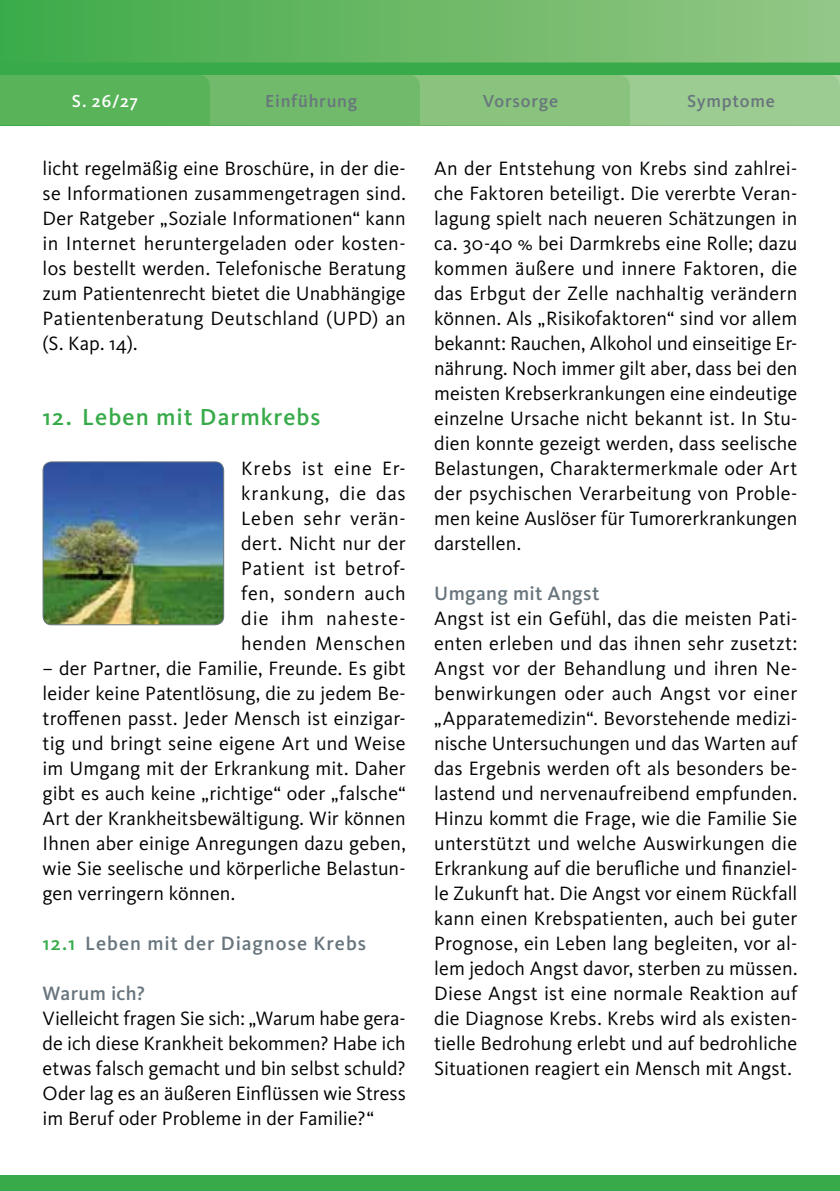
<style>
.page{position:relative;width:840px;height:1191px;background:#fff}
.page>*{position:absolute;margin:0;border:0;box-sizing:border-box;transform-origin:0 0}
.t1{font:500 24px "Kievit Pro";letter-spacing:.045em;color:#37ab49}
.t2{font:20px/25px "Kievit Pro";letter-spacing:.005em;color:#000;text-align:justify}
.t3{font:500 20px "Kievit Pro";letter-spacing:.04em;color:#68757d}
.t4{font:500 20px "Kievit Pro";letter-spacing:.02em;color:#68757d}
.t5{font:500 20px "Kievit Pro";letter-spacing:.015em;color:#68757d}
.t6{font:500 18px "Kievit Pro";letter-spacing:.045em;color:#68757d}
.t7{font:500 18px "Kievit Pro";color:#fff}
.s1{color:#37ab49}
</style>
<div class="page">
<div style="left:0;top:0;width:839px;height:125px;background:linear-gradient(to right,#3eab48,#95c685)"></div>
<div style="left:0;top:1175px;width:839px;height:16px;background:#37ab49"></div>
<img style="left:43px;top:462px;width:180px;height:162px">
<div style="left:43px;top:461px;width:181px;height:164px;border:1px solid #68757d;border-radius:9px"></div>
<div style="left:0;top:63px;width:839px;height:12px;background:#37ab49"></div>
<svg style="left:0;top:75px;width:839px;height:50px;background:#7bbe74"></svg>
<p class="t7" style="left:72px;top:90px;width:68px">S. 26/27</p>
<p class="t6" style="left:265px;top:90px;width:93px">Einführung</p>
<p class="t6" style="left:482px;top:90px;width:77px">Vorsorge</p>
<p class="t6" style="left:687px;top:90px;width:89px">Symptome</p>
<p class="t2" style="left:43px;top:156px;width:364px">licht regelmäßig eine Broschüre, in der die&shy;se Informationen zusammengetragen sind.<br>Der Ratgeber „Soziale Informationen“ kann in Internet heruntergeladen oder kosten&shy;los bestellt werden. Telefonische Beratung zum Patientenrecht bietet die Unabhängige Patientenberatung Deutschland (UPD) an (S. Kap. 14).</p>
<p class="t1" style="left:43px;top:403px;width:279px">12. Leben mit Darmkrebs</p>
<p class="t2" style="left:241px;top:456px;width:166px">Krebs ist eine Er&shy;krankung, die das Leben sehr verän&shy;dert. Nicht nur der Patient ist betrof&shy;fen, sondern auch die ihm naheste&shy;henden Menschen</p>
<p class="t2" style="left:43px;top:656px;width:364px">– der Partner, die Familie, Freunde. Es gibt leider keine Patentlösung, die zu jedem Be&shy;troffenen passt. Jeder Mensch ist einzigar&shy;tig und bringt seine eigene Art und Weise im Umgang mit der Erkrankung mit. Daher gibt es auch keine „richtige“ oder „falsche“ Art der Krankheitsbewältigung. Wir können Ihnen aber einige Anregungen dazu geben, wie Sie seelische und körperliche Belastun&shy;gen verringern können.</p>
<p class="t3" style="left:43px;top:931px;width:325px"><span class="s1">12.1</span> Leben mit der Diagnose Krebs</p>
<p class="t5" style="left:43px;top:981px;width:104px">Warum ich?</p>
<p class="t2" style="left:43px;top:1006px;width:364px">Vielleicht fragen Sie sich: „Warum habe gera&shy;de ich diese Krankheit bekommen? Habe ich etwas falsch gemacht und bin selbst schuld?<br>Oder lag es an äußeren Einflüssen wie Stress im Beruf oder Probleme in der Familie?“</p>
<p class="t2" style="left:434px;top:156px;width:364px">An der Entstehung von Krebs sind zahlrei&shy;che Faktoren beteiligt. Die vererbte Veran&shy;lagung spielt nach neueren Schätzungen in ca. 30-40 % bei Darmkrebs eine Rolle; dazu kommen äußere und innere Faktoren, die das Erbgut der Zelle nachhaltig verändern können. Als „Risikofaktoren“ sind vor allem bekannt: Rauchen, Alkohol und einseitige Er&shy;nährung. Noch immer gilt aber, dass bei den meisten Krebserkrankungen eine eindeutige einzelne Ursache nicht bekannt ist. In Stu&shy;dien konnte gezeigt werden, dass seelische Belastungen, Charaktermerkmale oder Art der psychischen Verarbeitung von Proble&shy;men keine Auslöser für Tumorerkrankungen darstellen.</p>
<p class="t4" style="left:434px;top:581px;width:167px">Umgang mit Angst</p>
<p class="t2" style="left:434px;top:606px;width:364px">Angst ist ein Gefühl, das die meisten Pati&shy;enten erleben und das ihnen sehr zusetzt:<br>Angst vor der Behandlung und ihren Ne&shy;benwirkungen oder auch Angst vor einer „Apparatemedizin“. Bevorstehende medizi&shy;nische Untersuchungen und das Warten auf das Ergebnis werden oft als besonders be&shy;lastend und nervenaufreibend empfunden.<br>Hinzu kommt die Frage, wie die Familie Sie unterstützt und welche Auswirkungen die Erkrankung auf die berufliche und finanziel&shy;le Zukunft hat. Die Angst vor einem Rückfall kann einen Krebspatienten, auch bei guter Prognose, ein Leben lang begleiten, vor al&shy;lem jedoch Angst davor, sterben zu müssen.<br>Diese Angst ist eine normale Reaktion auf die Diagnose Krebs. Krebs wird als existen&shy;tielle Bedrohung erlebt und auf bedrohliche Situationen reagiert ein Mensch mit Angst.</p>
</div>
